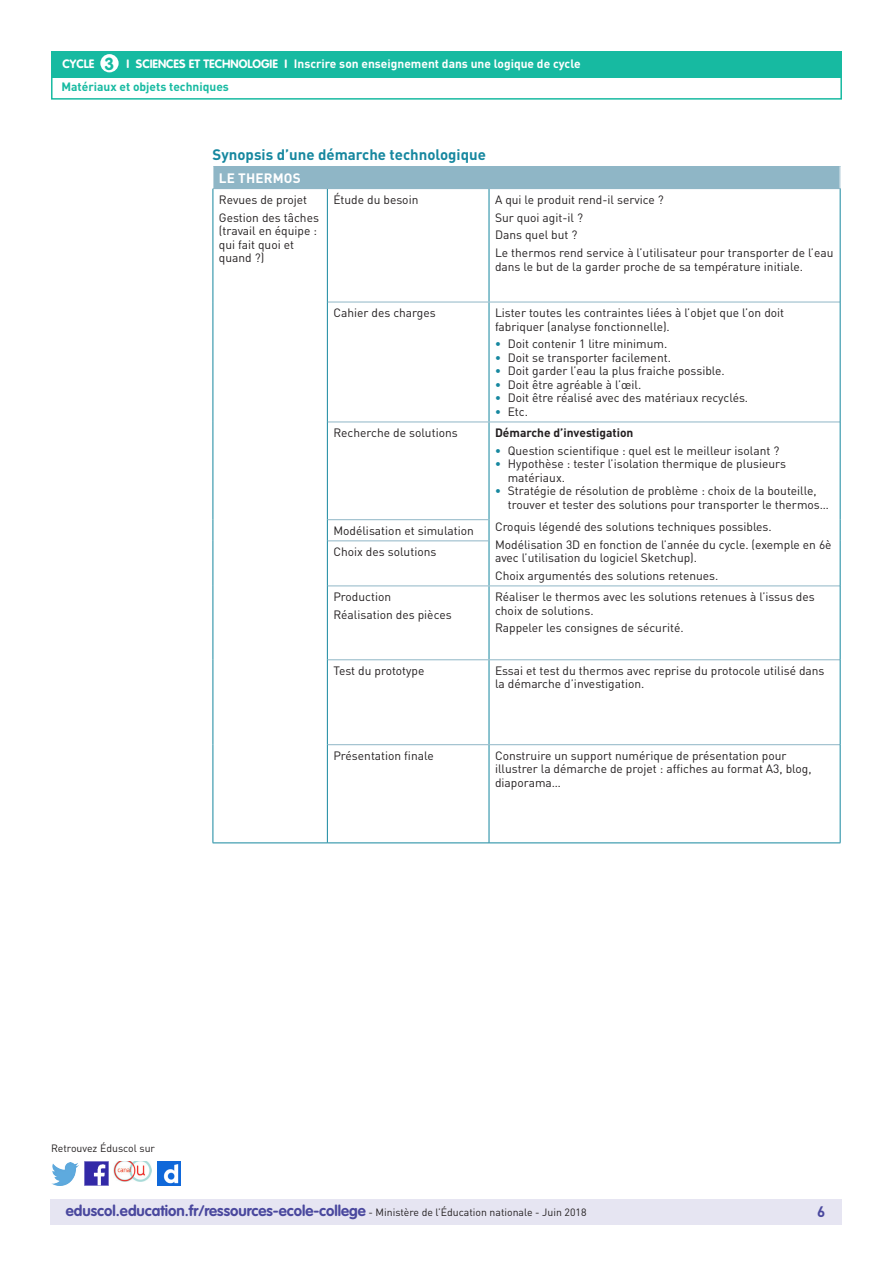
<style>
.page{position:relative;width:893px;height:1263px;background:#fff}
.page>*{position:absolute;margin:0;border:0;box-sizing:border-box;transform-origin:0 0}
.t1{font:700 17.25px "VAG Rounded Std";color:#17baa1}
.t2{font:700 15px "VAG Rounded Std";color:#4a489e}
._05_Titre_de_niveau{font:700 15px "DIN Pro";color:#16879f}
.t3{font:700 15px "DIN Pro";color:#4a489e}
.Titre_têtière_tablea{font:700 13.5px "DIN Pro";letter-spacing:.01em;color:#fff}
.Texte_courant_tablea{font:12px/13.5px "DIN Pro";color:#231f20}
.t4{font:700 12px "DIN Pro";color:#fff}
.t5{font:700 12px "VAG Rounded Std";color:#fff}
.t6{font:700 12px "DIN Pro";color:#17baa1}
.Texte_gras_noir{font:700 12px "DIN Pro";color:#231f20}
.t7{font:10.5px "DIN Pro";color:#231f20}
.s1{font-weight:700;color:#16879f}
.s2{font-family:"DIN Pro";font-weight:400;font-size:10.5px;color:#231f20}
</style>
<div class="page">
<div style="left:50px;top:1199px;width:791px;height:26px;background:#e6e5f2"></div>
<div style="left:51px;top:51px;width:791px;height:27px;background:#17baa1"></div>
<div style="left:100px;top:54px;width:19px;height:18px;background:#fff;border-radius:50%"></div>
<div style="left:51px;top:75px;width:791px;height:25px;border:2px solid #17baa1"></div>
<img style="left:85px;top:1162px;width:23px;height:23px">
<img style="left:51px;top:1163px;width:28px;height:22px">
<img style="left:158px;top:1162px;width:22px;height:23px">
<img style="left:114px;top:1162px;width:38px;height:19px">
<div style="left:213px;top:166px;width:627px;height:23px;background:#8fb6c6"></div>
<hr style="left:327px;top:189px;width:1px;height:113px;background:#16879f">
<hr style="left:489px;top:189px;width:1px;height:113px;background:#16879f">
<hr style="left:327px;top:302px;width:1px;height:120px;background:#16879f">
<hr style="left:489px;top:302px;width:1px;height:120px;background:#16879f">
<hr style="left:327px;top:422px;width:1px;height:98px;background:#16879f">
<hr style="left:489px;top:422px;width:1px;height:98px;background:#16879f">
<svg style="left:327px;top:520px;width:1px;height:21px"></svg>
<svg style="left:489px;top:520px;width:1px;height:21px"></svg>
<hr style="left:327px;top:541px;width:1px;height:45px;background:#16879f">
<hr style="left:489px;top:541px;width:1px;height:45px;background:#16879f">
<hr style="left:327px;top:586px;width:1px;height:74px;background:#16879f">
<hr style="left:489px;top:586px;width:1px;height:73px;background:#16879f">
<hr style="left:327px;top:660px;width:1px;height:85px;background:#16879f">
<hr style="left:489px;top:660px;width:1px;height:84px;background:#16879f">
<hr style="left:327px;top:745px;width:1px;height:97px;background:#16879f">
<hr style="left:489px;top:745px;width:1px;height:97px;background:#16879f">
<hr style="left:328px;top:302px;width:161px;height:1px;background:#8fb6c6">
<hr style="left:489px;top:302px;width:351px;height:1px;background:#8fb6c6">
<hr style="left:328px;top:422px;width:161px;height:1px;background:#8fb6c6">
<hr style="left:489px;top:422px;width:351px;height:1px;background:#8fb6c6">
<hr style="left:328px;top:519px;width:161px;height:1px;background:#8fb6c6">
<hr style="left:328px;top:541px;width:161px;height:1px;background:#8fb6c6">
<hr style="left:328px;top:586px;width:161px;height:1px;background:#8fb6c6">
<hr style="left:489px;top:586px;width:351px;height:1px;background:#8fb6c6">
<hr style="left:328px;top:659px;width:161px;height:1px;background:#8fb6c6">
<hr style="left:489px;top:659px;width:351px;height:1px;background:#8fb6c6">
<hr style="left:328px;top:744px;width:161px;height:1px;background:#8fb6c6">
<hr style="left:489px;top:744px;width:351px;height:1px;background:#8fb6c6">
<hr style="left:213px;top:189px;width:1px;height:113px;background:#16879f">
<hr style="left:840px;top:189px;width:1px;height:113px;background:#16879f">
<hr style="left:213px;top:302px;width:1px;height:120px;background:#16879f">
<hr style="left:840px;top:302px;width:1px;height:120px;background:#16879f">
<hr style="left:213px;top:422px;width:1px;height:98px;background:#16879f">
<hr style="left:840px;top:422px;width:1px;height:98px;background:#16879f">
<svg style="left:213px;top:520px;width:1px;height:21px"></svg>
<svg style="left:840px;top:520px;width:1px;height:21px"></svg>
<hr style="left:213px;top:541px;width:1px;height:45px;background:#16879f">
<hr style="left:840px;top:541px;width:1px;height:45px;background:#16879f">
<hr style="left:213px;top:586px;width:1px;height:74px;background:#16879f">
<hr style="left:840px;top:586px;width:1px;height:74px;background:#16879f">
<hr style="left:213px;top:660px;width:1px;height:85px;background:#16879f">
<hr style="left:840px;top:660px;width:1px;height:85px;background:#16879f">
<hr style="left:213px;top:745px;width:1px;height:97px;background:#16879f">
<hr style="left:840px;top:745px;width:1px;height:97px;background:#16879f">
<hr style="left:213px;top:842px;width:114px;height:1px;background:#16879f">
<hr style="left:327px;top:842px;width:162px;height:1px;background:#16879f">
<hr style="left:489px;top:842px;width:351px;height:1px;background:#16879f">
<svg style="left:213px;top:166px;width:1px;height:22px"></svg>
<svg style="left:840px;top:166px;width:1px;height:22px"></svg>
<h1 class="t1" style="left:105px;top:53px;width:11px">3</h1>
<p class="t4" style="left:294px;top:56px;width:288px">Inscrire son enseignement dans une logique de cycle</p>
<p class="t6" style="left:61px;top:79px;width:169px">Matériaux et objets techniques</p>
<p class="t5" style="left:63px;top:57px;width:33px">CYCLE</p>
<p class="t5" style="left:127px;top:57px;width:162px">I SCIENCES ET TECHNOLOGIE I</p>
<p class="_05_Titre_de_niveau" style="left:213px;top:145px;width:275px">Synopsis d’une démarche technologique</p>
<p class="Titre_têtière_tablea" style="left:219px;top:169px;width:83px">LE THERMOS</p>
<p class="Texte_courant_tablea" style="left:219px;top:192px;width:90px">Revues de projet</p>
<p class="Texte_courant_tablea" style="left:219px;top:210px;width:102px">Gestion des tâches (travail en équipe : qui fait quoi et quand ?)</p>
<p class="Texte_courant_tablea" style="left:333px;top:192px;width:87px">Étude du besoin</p>
<p class="Texte_courant_tablea" style="left:495px;top:192px;width:170px">A qui le produit rend-il service ?</p>
<p class="Texte_courant_tablea" style="left:495px;top:210px;width:90px">Sur quoi agit-il ?</p>
<p class="Texte_courant_tablea" style="left:495px;top:228px;width:84px">Dans quel but ?</p>
<p class="Texte_courant_tablea" style="left:495px;top:246px;width:340px">Le thermos rend service à l’utilisateur pour transporter de l’eau dans le but de la garder proche de sa température initiale.</p>
<p class="Texte_courant_tablea" style="left:333px;top:306px;width:104px">Cahier des charges</p>
<p class="Texte_courant_tablea" style="left:495px;top:306px;width:291px">Lister toutes les contraintes liées à l’objet que l’on doit fabriquer (analyse fonctionnelle).</p>
<p class="Texte_courant_tablea" style="left:495px;top:337px;width:174px"><span class="s1">•</span> Doit contenir 1 litre minimum.</p>
<p class="Texte_courant_tablea" style="left:495px;top:351px;width:177px"><span class="s1">•</span> Doit se transporter facilement.</p>
<p class="Texte_courant_tablea" style="left:495px;top:364px;width:231px"><span class="s1">•</span> Doit garder l’eau la plus fraiche possible.</p>
<p class="Texte_courant_tablea" style="left:495px;top:378px;width:148px"><span class="s1">•</span> Doit être agréable à l’œil.</p>
<p class="Texte_courant_tablea" style="left:495px;top:391px;width:255px"><span class="s1">•</span> Doit être réalisé avec des matériaux recyclés.</p>
<p class="Texte_courant_tablea" style="left:495px;top:405px;width:34px"><span class="s1">•</span> Etc.</p>
<p class="Texte_courant_tablea" style="left:333px;top:426px;width:126px">Recherche de solutions</p>
<p class="Texte_gras_noir" style="left:495px;top:425px;width:140px">Démarche d’investigation</p>
<p class="Texte_courant_tablea" style="left:495px;top:444px;width:286px"><span class="s1">•</span> Question scientifique : quel est le meilleur isolant ?</p>
<p class="Texte_courant_tablea" style="left:508px;top:457px;width:280px;text-indent:-13px"><span class="s1">•</span> Hypothèse : tester l’isolation thermique de plusieurs matériaux.</p>
<p class="Texte_courant_tablea" style="left:508px;top:484px;width:323px;text-indent:-13px"><span class="s1">•</span> Stratégie de résolution de problème : choix de la bouteille, trouver et tester des solutions pour transporter le thermos…</p>
<p class="Texte_courant_tablea" style="left:495px;top:520px;width:278px">Croquis légendé des solutions techniques possibles.</p>
<p class="Texte_courant_tablea" style="left:495px;top:537px;width:338px">Modélisation 3D en fonction de l’année du cycle. (exemple en 6è avec l’utilisation du logiciel Sketchup).</p>
<p class="Texte_courant_tablea" style="left:495px;top:569px;width:225px">Choix argumentés des solutions retenues.</p>
<p class="Texte_courant_tablea" style="left:333px;top:523px;width:142px">Modélisation et simulation</p>
<p class="Texte_courant_tablea" style="left:333px;top:545px;width:105px">Choix des solutions</p>
<p class="Texte_courant_tablea" style="left:333px;top:590px;width:59px">Production</p>
<p class="Texte_courant_tablea" style="left:333px;top:607px;width:120px">Réalisation des pièces</p>
<p class="Texte_courant_tablea" style="left:495px;top:590px;width:321px">Réaliser le thermos avec les solutions retenues à l’issus des choix de solutions.</p>
<p class="Texte_courant_tablea" style="left:495px;top:621px;width:190px">Rappeler les consignes de sécurité.</p>
<p class="Texte_courant_tablea" style="left:333px;top:664px;width:93px">Test du prototype</p>
<p class="Texte_courant_tablea" style="left:495px;top:664px;width:331px">Essai et test du thermos avec reprise du protocole utilisé dans la démarche d’investigation.</p>
<p class="t7" style="left:51px;top:1141px;width:106px">Retrouvez Éduscol sur</p>
<p class="Texte_courant_tablea" style="left:333px;top:748px;width:102px">Présentation finale</p>
<p class="Texte_courant_tablea" style="left:495px;top:748px;width:318px">Construire un support numérique de présentation pour illustrer la démarche de projet : affiches au format A3, blog, diaporama…</p>
<p class="t2" style="left:66px;top:1202px;width:522px">eduscol.education.fr/ressources-ecole-college <span class="s2">- Ministère de l’Éducation nationale - Juin 2018</span></p>
<p class="t3" style="left:817px;top:1201px;width:10px">6</p>
</div>
